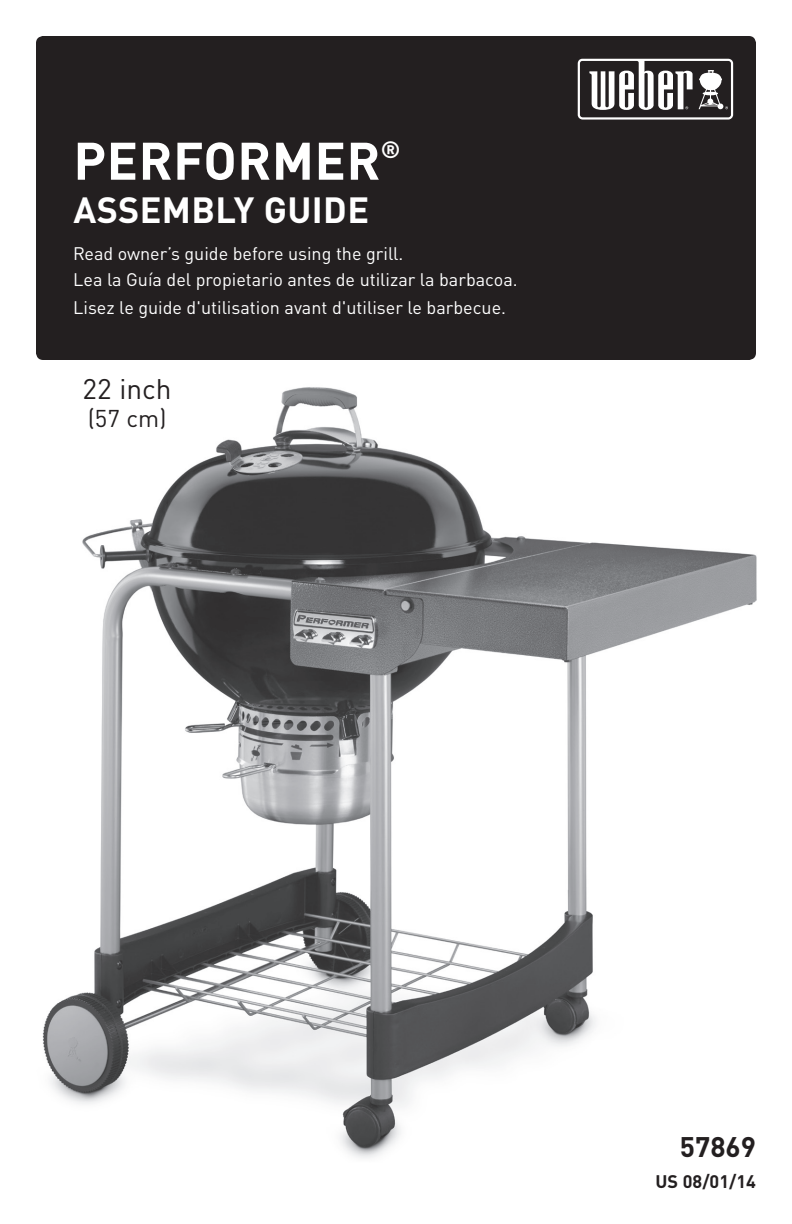
<style>
.page{position:relative;width:792px;height:1224px;background:#fff}
.page>*{position:absolute;margin:0;border:0;box-sizing:border-box;transform-origin:0 0}
.t1{font:700 52px "DIN Pro";letter-spacing:.01em;color:#fff}
.t2{font:700 36px "DIN Pro";letter-spacing:.01em;color:#fff}
.t3{font:28px "DIN Pro";color:#231f20}
.t4{font:700 28px "DIN Pro";color:#231f20}
.t5{font:24px "DIN Pro";color:#231f20}
.t6{font:700 23.4px "DIN Pro";color:#fff}
.t7{font:18px "DIN Pro";color:#fff}
.t8{font:700 18px "DIN Pro";color:#231f20}
</style>
<div class="page">
<img style="left:42px;top:387px;width:715px;height:771px">
<div style="left:36px;top:36px;width:720px;height:324px;background:#231f20;border-radius:7px"></div>
<hr style="left:74px;top:450px;width:97px;height:2px;background:#fff">
<svg style="left:575px;top:56px;width:161px;height:66px"></svg>
<svg style="left:578px;top:59px;width:155px;height:61px"></svg>
<h1 class="t1" style="left:73px;top:118px;width:309px">PERFORMER</h1>
<p class="t6" style="left:381px;top:130px;width:21px">®</p>
<h2 class="t2" style="left:73px;top:180px;width:297px">ASSEMBLY GUIDE</h2>
<p class="t7" style="left:73px;top:239px;width:332px">Read owner’s guide before using the grill.</p>
<p class="t7" style="left:73px;top:293px;width:434px">Lisez le guide d'utilisation avant d'utiliser le barbecue.</p>
<p class="t7" style="left:73px;top:266px;width:446px">Lea la Guía del propietario antes de utilizar la barbacoa.</p>
<h3 class="t3" style="left:83px;top:366px;width:91px">22 inch</h3>
<h3 class="t5" style="left:88px;top:399px;width:80px">(57 cm)</h3>
<h3 class="t4" style="left:680px;top:1124px;width:78px">57869</h3>
<p class="t8" style="left:656px;top:1166px;width:102px">US 08/01/14</p>
</div>
